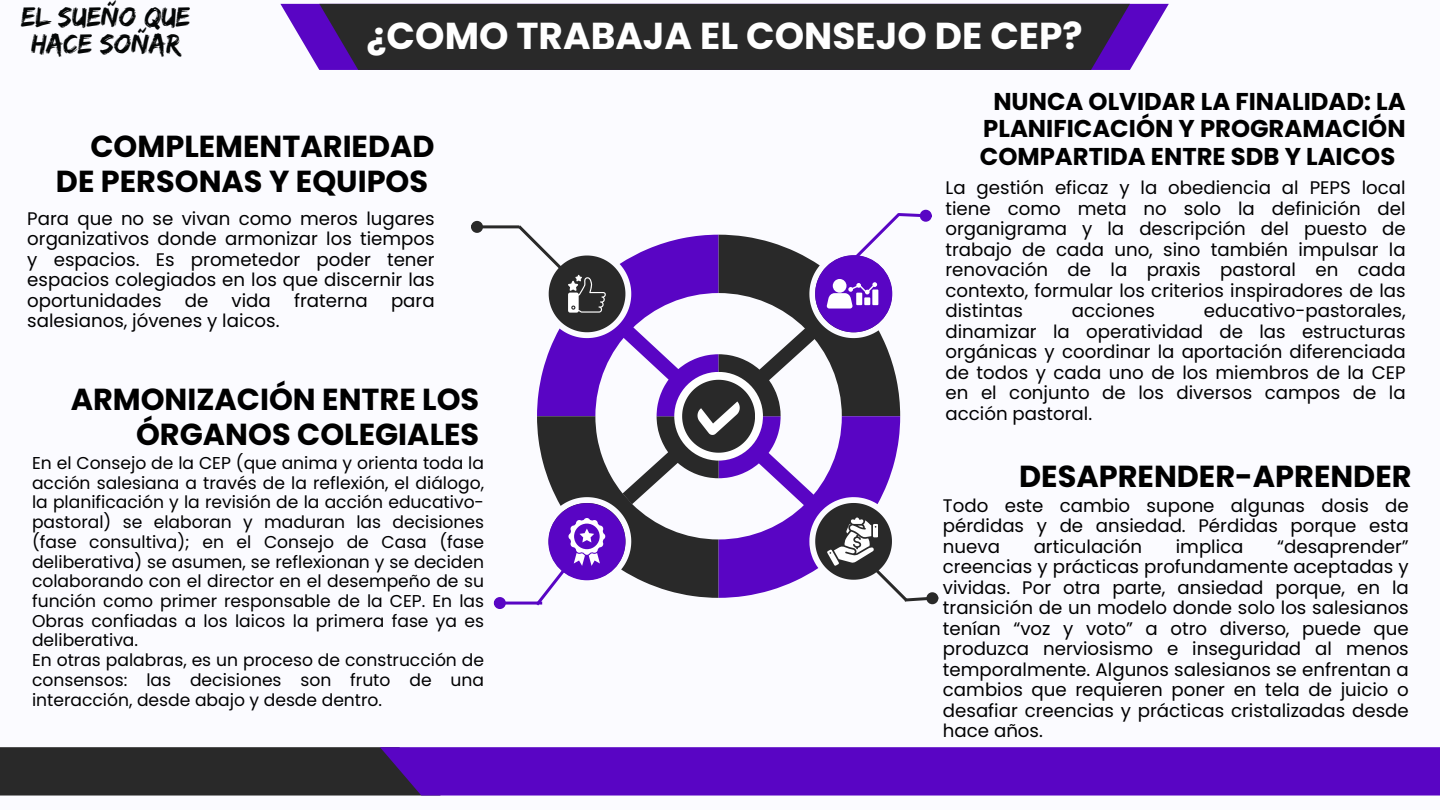
<style>
.page{position:relative;width:1440px;height:810px;background:#fbfbff}
.page>*{position:absolute;margin:0;border:0;box-sizing:border-box;transform-origin:0 0}
.t1{font:700 37.5px "Poppins";color:#fff}
.t2{font:700 30.4px/34.9px "Poppins";color:#000;text-align:right}
.t3{font:28.6px/27px "Edo";color:#040606;text-align:center}
.t4{font:700 24.3px/27.7px "Poppins";color:#000;text-align:center}
.t5{font:18.2px/20.5px "Poppins";color:#000;text-align:justify}
.t6{font:17.1px/19.7px "Poppins";color:#000}
</style>
<div class="page">
<svg style="left:280px;top:4px;width:889px;height:66px"></svg>
<div style="left:319px;top:4px;width:811px;height:66px;background:#292929"></div>
<hr style="left:482px;top:225px;width:37px;height:3px;background:#292929">
<div style="left:473px;top:222px;width:9px;height:9px;background:#292929;border-radius:50%"></div>
<div style="left:471px;top:221px;width:12px;height:12px;border:3px solid #292929;border-radius:50%"></div>
<div style="left:928px;top:594px;width:9px;height:9px;background:#292929;border-radius:50%"></div>
<div style="left:926px;top:592px;width:13px;height:12px;border:3px solid #292929;border-radius:50%"></div>
<hr style="left:505px;top:602px;width:37px;height:3px;background:#5905c4">
<div style="left:495px;top:599px;width:9px;height:9px;background:#5905c4;border-radius:50%"></div>
<div style="left:494px;top:597px;width:12px;height:12px;border:3px solid #5905c4;border-radius:50%"></div>
<div style="left:920px;top:210px;width:12px;height:12px;border:3px solid #5905c4;border-radius:50%"></div>
<div style="left:0;top:747px;width:441px;height:49px;background:#292929"></div>
<div style="left:380px;top:747px;width:1060px;height:49px;background:#5905c4"></div>
<svg style="left:515px;top:210px;width:415px;height:396px"></svg>
<h3 class="t3" style="left:21px;top:2px;width:171px">EL SUEÑO QUE<br>HACE SOÑAR</h3>
<h1 class="t1" style="left:366px;top:15px;width:718px">¿COMO TRABAJA EL CONSEJO DE CEP?</h1>
<h3 class="t4" style="left:980px;top:87px;width:427px">NUNCA OLVIDAR LA FINALIDAD: LA<br>PLANIFICACIÓN Y PROGRAMACIÓN<br>COMPARTIDA ENTRE SDB Y LAICOS</h3>
<h2 class="t2" style="left:56px;top:129px;width:380px">COMPLEMENTARIEDAD<br>DE PERSONAS Y EQUIPOS</h2>
<p class="t5" style="left:946px;top:178px;width:462px">La gestión eficaz y la obediencia al PEPS local tiene como meta no solo la definición del organigrama y la descripción del puesto de trabajo de cada uno, sino también impulsar la renovación de la praxis pastoral en cada contexto, formular los criterios inspiradores de las distintas</p>
<p class="t5" style="left:27px;top:208px;width:409px">Para que no se vivan como meros lugares organizativos donde armonizar los tiempos y espacios. Es prometedor poder tener espacios colegiados en los que discernir las oportunidades</p>
<p class="t5" style="left:185px;top:290px;width:25px">de</p>
<p class="t5" style="left:232px;top:290px;width:41px">vida</p>
<p class="t5" style="left:294px;top:290px;width:75px">fraterna</p>
<p class="t5" style="left:391px;top:290px;width:45px">para</p>
<p class="t5" style="left:27px;top:311px;width:254px">salesianos, jóvenes y laicos.</p>
<p class="t5" style="left:946px;top:301px;width:462px;text-indent:258px">educativo-pastorales, dinamizar la operatividad de las estructuras orgánicas y coordinar la aportación diferenciada de todos y cada uno de los miembros de la CEP en el conjunto de los diversos campos de la acción pastoral.</p>
<p class="t5" style="left:1072px;top:301px;width:84px">acciones</p>
<h2 class="t2" style="left:71px;top:382px;width:410px">ARMONIZACIÓN ENTRE LOS<br>ÓRGANOS COLEGIALES</h2>
<p class="t6" style="left:32px;top:453px;width:454px">En el Consejo de la CEP (que anima y orienta toda la acción salesiana a través de la reflexión, el diálogo, la planificación y la revisión de la acción educativo&shy;pastoral) se elaboran y maduran las decisiones (fase consultiva); en el Consejo de Casa (fase deliberativa) se asumen, se reflexionan y se deciden colaborando con el director en el desempeño de su función como primer responsable de la CEP. En las Obras confiadas a los laicos la primera fase ya es deliberativa.<br>En otras palabras, es un proceso de construcción de consensos: las decisiones son fruto de una interacción, desde abajo y desde dentro.</p>
<h2 class="t2" style="left:1019px;top:459px;width:394px">DESAPRENDER-APRENDER</h2>
<p class="t5" style="left:943px;top:495px;width:467px">Todo este cambio supone algunas dosis de pérdidas y de ansiedad. Pérdidas porque esta nueva</p>
<p class="t5" style="left:1034px;top:536px;width:110px">articulación</p>
<p class="t5" style="left:1176px;top:536px;width:69px">implica</p>
<p class="t5" style="left:943px;top:536px;width:467px;text-indent:334px">&lt;desaprender= creencias y prácticas profundamente aceptadas y vividas. Por otra parte, ansiedad porque, en la transición de un modelo donde solo los salesianos tenían &lt;voz y voto= a otro diverso, puede que produzca nerviosismo e inseguridad al menos temporalmente. Algunos salesianos se enfrentan a cambios que requieren poner en tela de juicio o desafiar creencias y prácticas cristalizadas desde hace años.</p>
</div>
